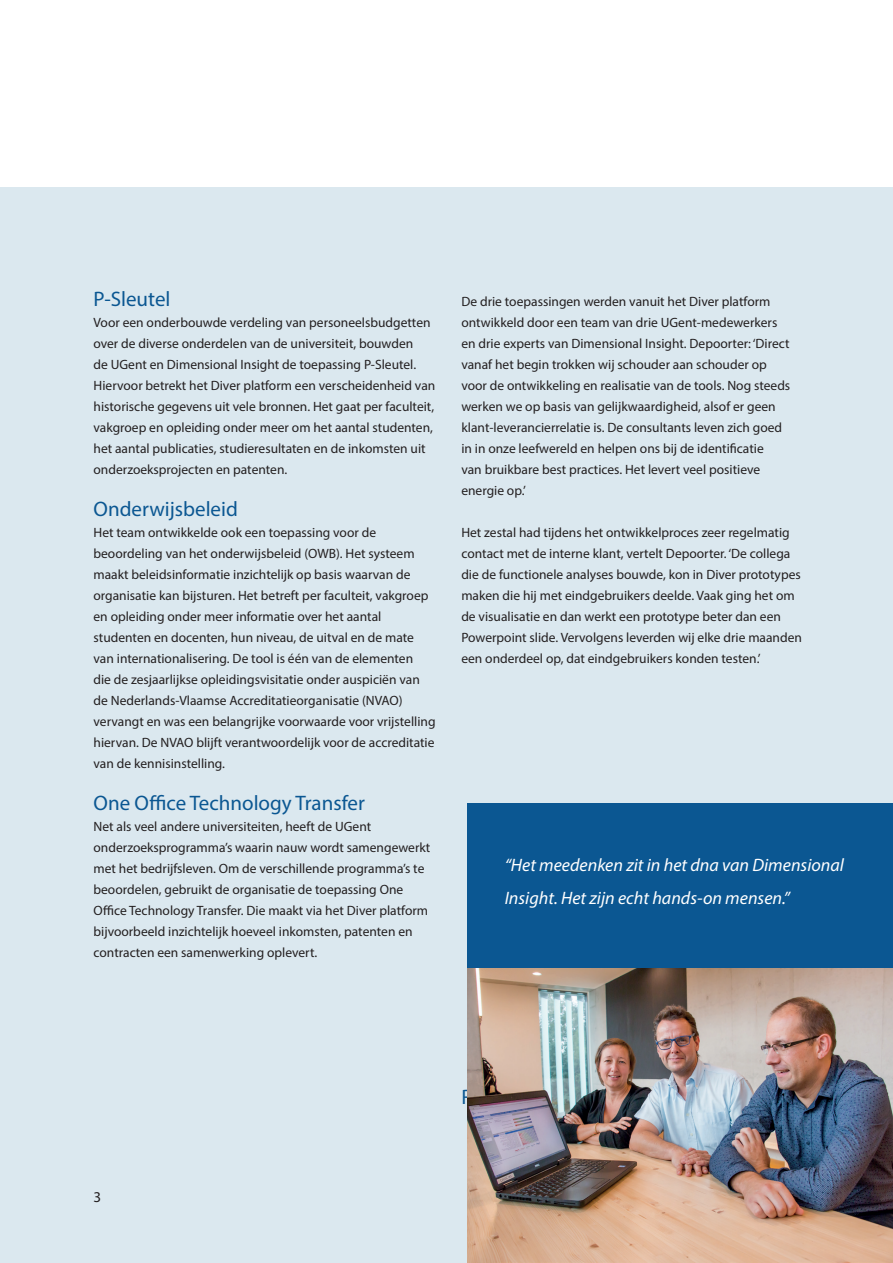
<style>
.page{position:relative;width:893px;height:1263px;background:#fff}
.page>*{position:absolute;margin:0;border:0;box-sizing:border-box;transform-origin:0 0}
.t1{font:21px "Myriad Pro";color:#0b5792}
.t2{font:italic 18px/33px "Myriad Pro";color:#fff}
.t3{font:15px "Myriad Pro";color:#231f20}
.t4{font:13.5px/21px "Myriad Pro";color:#231f20}
</style>
<div class="page">
<div style="left:0;top:187px;width:893px;height:1076px;background:#dbe8ef"></div>
<img style="left:468px;top:968px;width:425px;height:295px">
<div style="left:468px;top:803px;width:425px;height:165px;background:#0b5792"></div>
<h1 class="t1" style="left:94px;top:286px;width:78px">P-Sleutel</h1>
<p class="t4" style="left:94px;top:312px;width:343px">Voor een onderbouwde verdeling van personeelsbudgetten over de diverse onderdelen van de universiteit, bouwden<br>de UGent en Dimensional Insight de toepassing P-Sleutel.<br>Hiervoor betrekt het Diver platform een verscheidenheid van historische gegevens uit vele bronnen. Het gaat per faculteit, vakgroep en opleiding onder meer om het aantal studenten, het aantal publicaties, studieresultaten en de inkomsten uit onderzoeksprojecten en patenten.</p>
<h1 class="t1" style="left:94px;top:496px;width:146px">Onderwijsbeleid</h1>
<p class="t4" style="left:94px;top:522px;width:344px">Het team ontwikkelde ook een toepassing voor de beoordeling van het onderwijsbeleid (OWB). Het systeem maakt beleidsinformatie inzichtelijk op basis waarvan de organisatie kan bijsturen. Het betreft per faculteit, vakgroep en opleiding onder meer informatie over het aantal studenten en docenten, hun niveau, de uitval en de mate van internationalisering. De tool is één van de elementen<br>die de zesjaarlijkse opleidingsvisitatie onder auspiciën van de Nederlands-Vlaamse Accreditatieorganisatie (NVAO) vervangt en was een belangrijke voorwaarde voor vrijstelling hiervan. De NVAO blijft verantwoordelijk voor de accreditatie van de kennisinstelling.</p>
<h1 class="t1" style="left:94px;top:790px;width:273px">One Office Technology Transfer</h1>
<p class="t4" style="left:94px;top:816px;width:338px">Net als veel andere universiteiten, heeft de UGent onderzoeksprogramma’s waarin nauw wordt samengewerkt met het bedrijfsleven. Om de verschillende programma’s te beoordelen, gebruikt de organisatie de toepassing One Office Technology Transfer. Die maakt via het Diver platform bijvoorbeeld inzichtelijk hoeveel inkomsten, patenten en contracten een samenwerking oplevert.</p>
<p class="t4" style="left:461px;top:291px;width:330px">De drie toepassingen werden vanuit het Diver platform ontwikkeld door een team van drie UGent-medewerkers en drie experts van Dimensional Insight. Depoorter: ‘Direct vanaf het begin trokken wij schouder aan schouder op voor de ontwikkeling en realisatie van de tools. Nog steeds werken we op basis van gelijkwaardigheid, alsof er geen klant-leverancierrelatie is. De consultants leven zich goed in in onze leefwereld en helpen ons bij de identificatie<br>van bruikbare best practices. Het levert veel positieve energie op.’</p>
<p class="t4" style="left:461px;top:522px;width:342px">Het zestal had tijdens het ontwikkelproces zeer regelmatig contact met de interne klant, vertelt Depoorter. ‘De collega die de functionele analyses bouwde, kon in Diver prototypes maken die hij met eindgebruikers deelde. Vaak ging het om de visualisatie en dan werkt een prototype beter dan een Powerpoint slide. Vervolgens leverden wij elke drie maanden een onderdeel op, dat eindgebruikers konden testen.’</p>
<h2 class="t2" style="left:505px;top:848px;width:341px">“Het meedenken zit in het dna van Dimensional<br>Insight. Het zijn echt hands-on mensen.”</h2>
<p class="t3" style="left:94px;top:1188px;width:9px">3</p>
</div>
